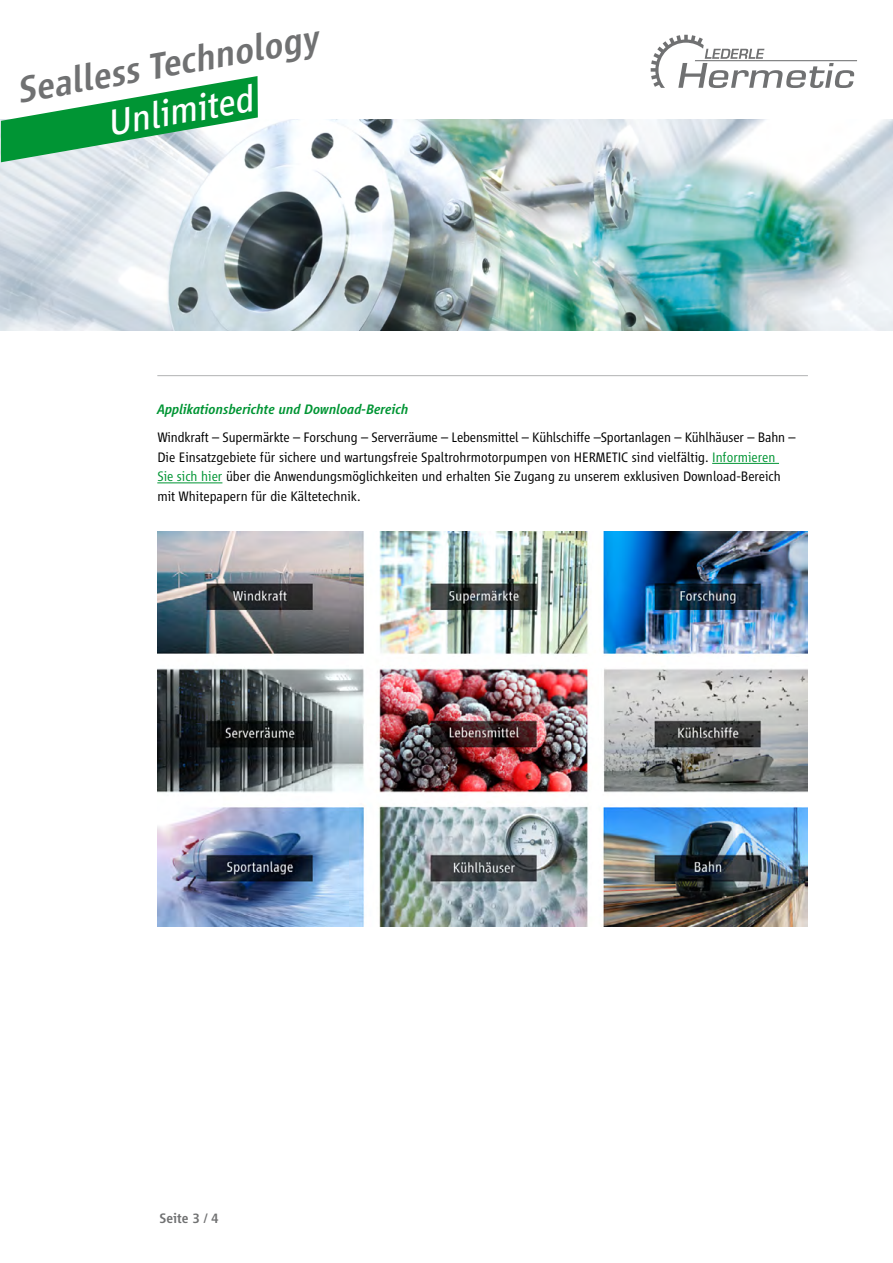
<style>
.page{position:relative;width:893px;height:1263px;background:#fff}
.page>*{position:absolute;margin:0;border:0;box-sizing:border-box;transform-origin:0 0}
.t1{font:italic 500 37.95px "Vialog LT";color:#707172}
.t2{font:italic 37.95px "Vialog LT";color:#fff}
.t3{font:300 14.25px/19.5px "Vialog LT";color:#000}
.t4{font:italic 500 14.25px "Vialog LT";color:#009534}
.t5{font:500 14.25px "Vialog LT";color:#707172}
.s1{color:#009534}
</style>
<div class="page">
<svg style="left:651px;top:35px;width:206px;height:53px"></svg>
<img style="left:0;top:120px;width:893px;height:211px">
<svg style="left:1px;top:76px;width:257px;height:87px"></svg>
<hr style="left:157px;top:375px;width:651px;height:1px;background:#b1b3b4">
<hr style="left:712px;top:463px;width:67px;height:1px;background:#009534">
<hr style="left:157px;top:482px;width:65px;height:1px;background:#009534">
<img style="left:157px;top:532px;width:651px;height:394px">
<h1 class="t1" style="left:13px;top:70px;width:307px;rotate:-10deg">Sealless Technology</h1>
<h1 class="t2" style="left:104px;top:103px;width:149px;rotate:-10deg">Unlimited</h1>
<p class="t4" style="left:157px;top:402px;width:253px">Applikationsberichte und Download-Bereich</p>
<p class="t3" style="left:157px;top:428px;width:640px">Windkraft – Supermärkte – Forschung – Serverräume – Lebensmittel – Kühlschiffe –Sportanlagen – Kühlhäuser – Bahn – Die Einsatzgebiete für sichere und wartungsfreie Spaltrohrmotorpumpen von HERMETIC sind vielfältig. <span class="s1">Informieren<br>Sie sich hier</span> über die Anwendungsmöglichkeiten und erhalten Sie Zugang zu unserem exklusiven Download-Bereich mit Whitepapern für die Kältetechnik.</p>
<p class="t5" style="left:159px;top:1210px;width:61px">Seite 3 / 4</p>
</div>
